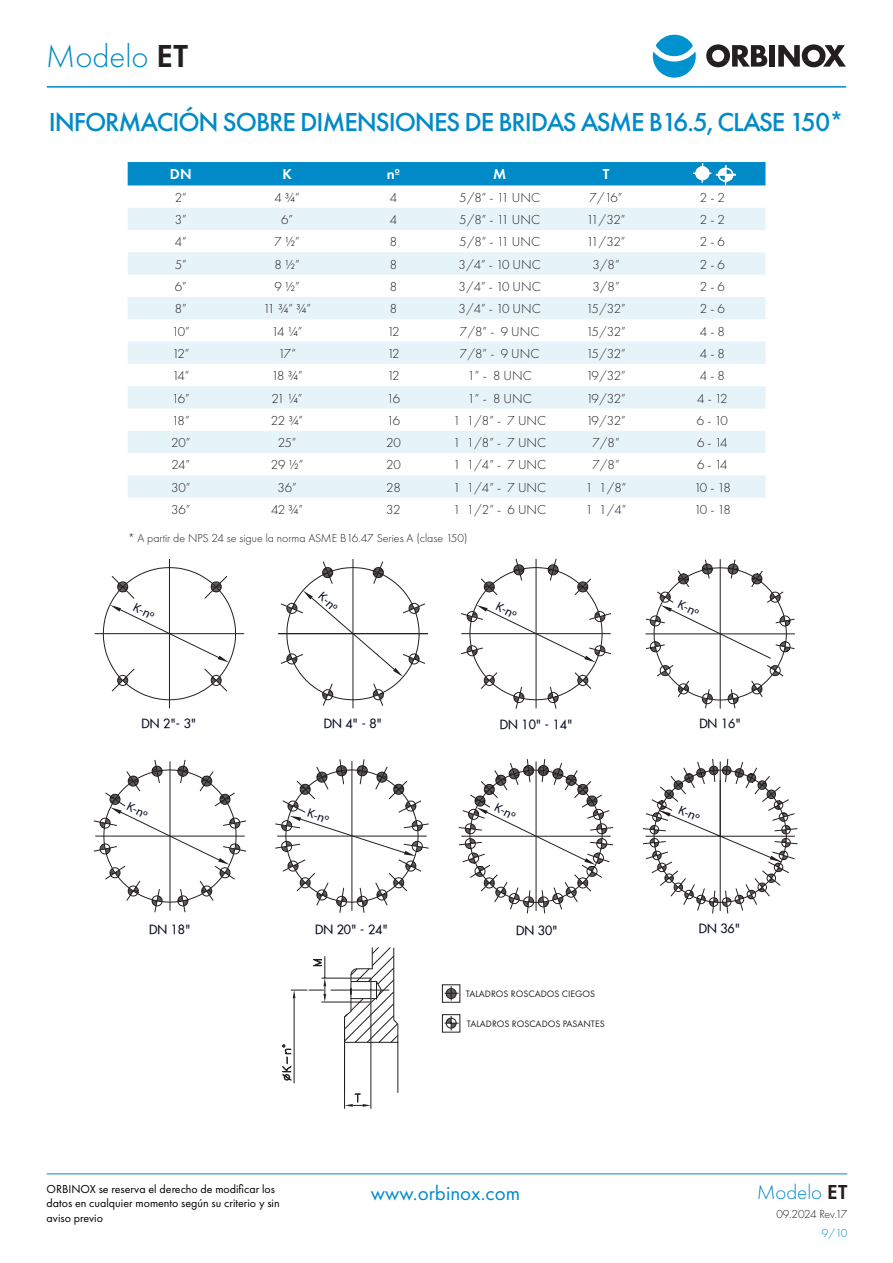
<style>
.page{position:relative;width:893px;height:1263px;background:#fff}
.page>*{position:absolute;margin:0;border:0;box-sizing:border-box;transform-origin:0 0}
.Modelo{font:300 33px "Futura PT";color:#008ac8}
.títulos_n1{font:500 27px "Futura PT";letter-spacing:-.04em;color:#008ac8}
.t1{font:21px "Futura PT";color:#008ac8}
.Modelo_folio{font:300 21px "Futura PT";color:#008ac8}
.t_encabezado{font:600 15px "Futura PT";color:#fff}
.t_cuerpo{font:300 13.5px "Futura PT";letter-spacing:-.025em;color:#231f20}
.t2{font:12.45px "Futura";color:#090e21}
.t3{font:12.45px "Arial";color:#090e21}
.base{font:12px/14.4px "Futura PT";color:#000}
.pie{font:300 12px "Futura PT";color:#231f20}
.base-2{font:300 12px "Futura PT";letter-spacing:-.04em;color:#231f20}
.base-3{font:300 12px "Futura PT";color:#008ac8}
.t4{font:9.6px "Futura PT";color:#231f20}
.s1{font-weight:600;color:#231f20}
</style>
<div class="page">
<hr style="left:47px;top:1173px;width:800px;height:1px;background:#008ac8">
<hr style="left:47px;top:86px;width:799px;height:2px;background:#008ac8">
<div style="left:656px;top:35px;width:37px;height:21px;background:#0093d0;border-radius:50%"></div>
<svg style="left:653px;top:51px;width:43px;height:27px"></svg>
<svg style="left:706px;top:44px;width:61px;height:23px"></svg>
<div style="left:770px;top:45px;width:5px;height:22px;background:#231f20"></div>
<svg style="left:778px;top:44px;width:68px;height:23px"></svg>
<div style="left:128px;top:162px;width:637px;height:23px;background:#008ac8"></div>
<svg style="left:128px;top:208px;width:637px;height:290px;fill:#e6f3f9"></svg>
<svg style="left:102px;top:567px;width:134px;height:134px"></svg>
<svg style="left:278px;top:564px;width:328px;height:139px"></svg>
<svg style="left:99px;top:765px;width:142px;height:142px"></svg>
<svg style="left:281px;top:765px;width:142px;height:142px"></svg>
<svg style="left:464px;top:764px;width:144px;height:144px"></svg>
<svg style="left:645px;top:559px;width:150px;height:150px"></svg>
<svg style="left:642px;top:758px;width:156px;height:156px"></svg>
<hr style="left:398px;top:1024px;width:1px;height:69px;background:#231f20">
<div style="left:442px;top:1014px;width:18px;height:18px;border:1px solid #231f20"></div>
<svg style="left:445px;top:1016px;width:13px;height:14px"></svg>
<hr style="left:294px;top:998px;width:1px;height:85px;background:#231f20">
<hr style="left:344px;top:1018px;width:1px;height:91px;background:#231f20">
<hr style="left:371px;top:1003px;width:1px;height:106px;background:#231f20">
<svg style="left:345px;top:1093px;width:26px;height:14px"></svg>
<svg style="left:282px;top:947px;width:117px;height:134px"></svg>
<svg style="left:445px;top:986px;width:13px;height:14px"></svg>
<img style="left:693px;top:163px;width:20px;height:21px">
<img style="left:714px;top:163px;width:22px;height:23px">
<p class="Modelo" style="left:46px;top:37px;width:144px">Modelo <span class="s1">ET</span></p>
<p class="títulos_n1" style="left:49px;top:106px;width:797px">INFORMACIÓN SOBRE DIMENSIONES DE BRIDAS ASME B16.5, CLASE 150*</p>
<p class="t_encabezado" style="left:170px;top:165px;width:23px">DN</p>
<p class="t_encabezado" style="left:282px;top:165px;width:11px">K</p>
<p class="t_encabezado" style="left:387px;top:165px;width:15px">nº</p>
<p class="t_encabezado" style="left:493px;top:165px;width:15px">M</p>
<p class="t_encabezado" style="left:603px;top:165px;width:8px">T</p>
<p class="t_cuerpo" style="left:175px;top:190px;width:14px">2”</p>
<p class="t_cuerpo" style="left:274px;top:190px;width:27px">4 ¾”</p>
<p class="t_cuerpo" style="left:390px;top:190px;width:9px">4</p>
<p class="t_cuerpo" style="left:459px;top:190px;width:82px">5/8” - 11 UNC</p>
<p class="t_cuerpo" style="left:589px;top:190px;width:35px">7/16”</p>
<p class="t_cuerpo" style="left:700px;top:190px;width:27px">2 - 2</p>
<p class="t_cuerpo" style="left:175px;top:212px;width:14px">3”</p>
<p class="t_cuerpo" style="left:281px;top:212px;width:14px">6”</p>
<p class="t_cuerpo" style="left:390px;top:212px;width:9px">4</p>
<p class="t_cuerpo" style="left:459px;top:212px;width:82px">5/8” - 11 UNC</p>
<p class="t_cuerpo" style="left:587px;top:212px;width:40px">11/32”</p>
<p class="t_cuerpo" style="left:700px;top:212px;width:27px">2 - 2</p>
<p class="t_cuerpo" style="left:175px;top:234px;width:14px">4”</p>
<p class="t_cuerpo" style="left:274px;top:234px;width:27px">7 ½”</p>
<p class="t_cuerpo" style="left:390px;top:234px;width:9px">8</p>
<p class="t_cuerpo" style="left:459px;top:234px;width:82px">5/8” - 11 UNC</p>
<p class="t_cuerpo" style="left:587px;top:234px;width:40px">11/32”</p>
<p class="t_cuerpo" style="left:700px;top:234px;width:27px">2 - 6</p>
<p class="t_cuerpo" style="left:175px;top:256px;width:14px">5”</p>
<p class="t_cuerpo" style="left:274px;top:256px;width:27px">8 ½”</p>
<p class="t_cuerpo" style="left:390px;top:256px;width:9px">8</p>
<p class="t_cuerpo" style="left:459px;top:256px;width:84px">3/4” - 10 UNC</p>
<p class="t_cuerpo" style="left:592px;top:256px;width:29px">3/8”</p>
<p class="t_cuerpo" style="left:700px;top:256px;width:27px">2 - 6</p>
<p class="t_cuerpo" style="left:175px;top:279px;width:14px">6”</p>
<p class="t_cuerpo" style="left:274px;top:279px;width:27px">9 ½”</p>
<p class="t_cuerpo" style="left:390px;top:279px;width:9px">8</p>
<p class="t_cuerpo" style="left:459px;top:279px;width:84px">3/4” - 10 UNC</p>
<p class="t_cuerpo" style="left:592px;top:279px;width:29px">3/8”</p>
<p class="t_cuerpo" style="left:700px;top:279px;width:27px">2 - 6</p>
<p class="t_cuerpo" style="left:175px;top:301px;width:14px">8”</p>
<p class="t_cuerpo" style="left:263px;top:301px;width:50px">11 ¾” ¾”</p>
<p class="t_cuerpo" style="left:390px;top:301px;width:9px">8</p>
<p class="t_cuerpo" style="left:459px;top:301px;width:84px">3/4” - 10 UNC</p>
<p class="t_cuerpo" style="left:586px;top:301px;width:41px">15/32”</p>
<p class="t_cuerpo" style="left:700px;top:301px;width:27px">2 - 6</p>
<p class="t_cuerpo" style="left:172px;top:323px;width:19px">10”</p>
<p class="t_cuerpo" style="left:272px;top:323px;width:32px">14 ¼”</p>
<p class="t_cuerpo" style="left:387px;top:323px;width:14px">12</p>
<p class="t_cuerpo" style="left:460px;top:323px;width:81px">7/8” - 9 UNC</p>
<p class="t_cuerpo" style="left:586px;top:323px;width:41px">15/32”</p>
<p class="t_cuerpo" style="left:700px;top:323px;width:27px">4 - 8</p>
<p class="t_cuerpo" style="left:172px;top:346px;width:19px">12”</p>
<p class="t_cuerpo" style="left:278px;top:346px;width:19px">17”</p>
<p class="t_cuerpo" style="left:387px;top:346px;width:14px">12</p>
<p class="t_cuerpo" style="left:460px;top:346px;width:81px">7/8” - 9 UNC</p>
<p class="t_cuerpo" style="left:586px;top:346px;width:41px">15/32”</p>
<p class="t_cuerpo" style="left:700px;top:346px;width:27px">4 - 8</p>
<p class="t_cuerpo" style="left:172px;top:368px;width:19px">14”</p>
<p class="t_cuerpo" style="left:272px;top:368px;width:33px">18 ¾”</p>
<p class="t_cuerpo" style="left:387px;top:368px;width:14px">12</p>
<p class="t_cuerpo" style="left:468px;top:368px;width:66px">1” - 8 UNC</p>
<p class="t_cuerpo" style="left:586px;top:368px;width:41px">19/32”</p>
<p class="t_cuerpo" style="left:700px;top:368px;width:27px">4 - 8</p>
<p class="t_cuerpo" style="left:172px;top:390px;width:19px">16”</p>
<p class="t_cuerpo" style="left:272px;top:390px;width:32px">21 ¼”</p>
<p class="t_cuerpo" style="left:387px;top:390px;width:15px">16</p>
<p class="t_cuerpo" style="left:468px;top:390px;width:66px">1” - 8 UNC</p>
<p class="t_cuerpo" style="left:586px;top:390px;width:41px">19/32”</p>
<p class="t_cuerpo" style="left:697px;top:390px;width:32px">4 - 12</p>
<p class="t_cuerpo" style="left:172px;top:413px;width:19px">18”</p>
<p class="t_cuerpo" style="left:271px;top:413px;width:34px">22 ¾”</p>
<p class="t_cuerpo" style="left:387px;top:413px;width:15px">16</p>
<p class="t_cuerpo" style="left:453px;top:413px;width:95px">1 1/8” - 7 UNC</p>
<p class="t_cuerpo" style="left:586px;top:413px;width:41px">19/32”</p>
<p class="t_cuerpo" style="left:697px;top:413px;width:33px">6 - 10</p>
<p class="t_cuerpo" style="left:171px;top:435px;width:21px">20”</p>
<p class="t_cuerpo" style="left:278px;top:435px;width:20px">25”</p>
<p class="t_cuerpo" style="left:386px;top:435px;width:16px">20</p>
<p class="t_cuerpo" style="left:453px;top:435px;width:95px">1 1/8” - 7 UNC</p>
<p class="t_cuerpo" style="left:592px;top:435px;width:29px">7/8”</p>
<p class="t_cuerpo" style="left:697px;top:435px;width:32px">6 - 14</p>
<p class="t_cuerpo" style="left:171px;top:457px;width:20px">24”</p>
<p class="t_cuerpo" style="left:271px;top:457px;width:34px">29 ½”</p>
<p class="t_cuerpo" style="left:386px;top:457px;width:16px">20</p>
<p class="t_cuerpo" style="left:453px;top:457px;width:95px">1 1/4” - 7 UNC</p>
<p class="t_cuerpo" style="left:592px;top:457px;width:29px">7/8”</p>
<p class="t_cuerpo" style="left:697px;top:457px;width:32px">6 - 14</p>
<p class="t_cuerpo" style="left:171px;top:479px;width:21px">30”</p>
<p class="t_cuerpo" style="left:277px;top:479px;width:21px">36”</p>
<p class="t_cuerpo" style="left:386px;top:479px;width:16px">28</p>
<p class="t_cuerpo" style="left:453px;top:479px;width:95px">1 1/4” - 7 UNC</p>
<p class="t_cuerpo" style="left:586px;top:479px;width:42px">1 1/8”</p>
<p class="t_cuerpo" style="left:694px;top:479px;width:38px">10 - 18</p>
<p class="t_cuerpo" style="left:171px;top:502px;width:21px">36”</p>
<p class="t_cuerpo" style="left:271px;top:502px;width:34px">42 ¾”</p>
<p class="t_cuerpo" style="left:386px;top:502px;width:16px">32</p>
<p class="t_cuerpo" style="left:453px;top:502px;width:95px">1 1/2” - 6 UNC</p>
<p class="t_cuerpo" style="left:586px;top:502px;width:42px">1 1/4”</p>
<p class="t_cuerpo" style="left:694px;top:502px;width:38px">10 - 18</p>
<p class="pie" style="left:128px;top:531px;width:341px">* A partir de NPS 24 se sigue la norma ASME B16.47 Series A (clase 150)</p>
<p class="t3" style="left:138px;top:600px;width:23px;rotate:27deg">K-nº</p>
<p class="t3" style="left:326px;top:589px;width:23px;rotate:43deg">K-nº</p>
<p class="t3" style="left:500px;top:598px;width:23px;rotate:28deg">K-nº</p>
<p class="t3" style="left:682px;top:597px;width:23px;rotate:26deg">K-nº</p>
<p class="t2" style="left:142px;top:715px;width:56px">DN 2"- 3"</p>
<p class="t2" style="left:324px;top:716px;width:60px">DN 4" - 8"</p>
<p class="t2" style="left:500px;top:716px;width:74px">DN 10" - 14"</p>
<p class="t2" style="left:699px;top:715px;width:43px">DN 16"</p>
<p class="t3" style="left:131px;top:798px;width:23px;rotate:27deg">K-nº</p>
<p class="t3" style="left:310px;top:805px;width:23px;rotate:19deg">K-nº</p>
<p class="t3" style="left:499px;top:800px;width:23px;rotate:28deg">K-nº</p>
<p class="t3" style="left:682px;top:802px;width:23px;rotate:24deg">K-nº</p>
<p class="t2" style="left:149px;top:921px;width:43px">DN 18"</p>
<p class="t2" style="left:315px;top:921px;width:74px">DN 20" - 24"</p>
<p class="t2" style="left:516px;top:922px;width:43px">DN 30"</p>
<p class="t2" style="left:699px;top:920px;width:43px">DN 36"</p>
<p class="t4" style="left:466px;top:988px;width:131px">TALADROS ROSCADOS CIEGOS</p>
<p class="t4" style="left:467px;top:1018px;width:140px">TALADROS ROSCADOS PASANTES</p>
<p class="base" style="left:47px;top:1182px;width:230px">ORBINOX se reserva el derecho de modificar los</p>
<h3 class="t1" style="left:371px;top:1180px;width:151px">www.orbinox.com</h3>
<p class="base" style="left:47px;top:1196px;width:235px">datos en cualquier momento según su criterio y sin aviso previo</p>
<p class="Modelo_folio" style="left:757px;top:1180px;width:92px">Modelo <span class="s1">ET</span></p>
<p class="base-2" style="left:776px;top:1207px;width:72px">09.2024 Rev.17</p>
<p class="base-3" style="left:822px;top:1226px;width:27px">9/10</p>
</div>
